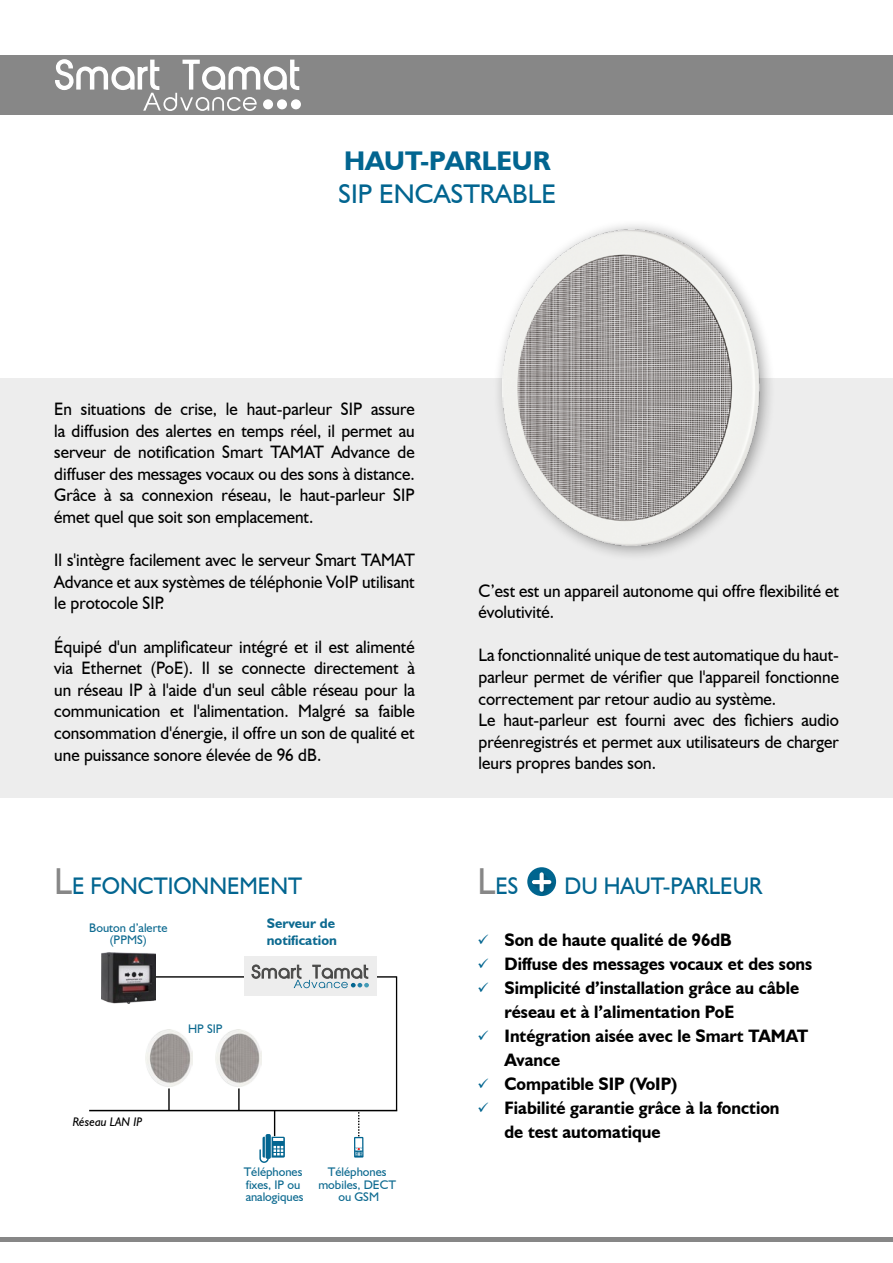
<style>
.page{position:relative;width:893px;height:1263px;background:#fff}
.page>*{position:absolute;margin:0;border:0;box-sizing:border-box;transform-origin:0 0}
.t1{font:27px "Humanist 521 BT";color:#026590}
.t2{font:700 27px "Humanist 521 BT";color:#026590}
.t3{font:24px "Humanist 521 BT";color:#026590;scale:.95 1}
.t4{font:18px/21.6px "Humanist 521 BT";color:#000;text-align:justify;scale:.95 1}
.t5{font:700 18px/24px "Humanist 521 BT";color:#000;scale:.95 1}
.t6{font:700 13.8px/16.6px "Humanist 521 BT";color:#0d6a90}
.t7{font:12.45px/12.5px "Humanist 521 BT";color:#0d6a90;text-align:center}
.t8{font:italic 12.45px "Humanist 521 BT";letter-spacing:-.005em;color:#000}
.s1{font-size:37.5px;color:#878787}
</style>
<div class="page">
<div style="left:0;top:55px;width:893px;height:59px;background:#878787"></div>
<hr style="left:0;top:1237px;width:893px;height:4px;background:#878787">
<svg style="left:55px;top:59px;width:245px;height:52px"></svg>
<div style="left:291px;top:99px;width:10px;height:10px;background:#fff;border-radius:50%"></div>
<div style="left:277px;top:99px;width:10px;height:10px;background:#fff;border-radius:50%"></div>
<div style="left:263px;top:99px;width:10px;height:10px;background:#fff;border-radius:50%"></div>
<div style="left:0;top:378px;width:893px;height:419px;background:#ededed"></div>
<svg style="left:527px;top:867px;width:29px;height:29px"></svg>
<svg style="left:532px;top:873px;width:24px;height:23px"></svg>
<svg style="left:540px;top:872px;width:4px;height:20px"></svg>
<hr style="left:532px;top:880px;width:19px;height:4px;background:#fff;border-radius:2px">
<div style="left:493px;top:219px;width:283px;height:342px;background:#000;opacity:.4"></div>
<img style="left:503px;top:230px;width:257px;height:315px">
<hr style="left:89px;top:1110px;width:308px;height:1px;background:#000">
<svg style="left:259px;top:1111px;width:26px;height:52px"></svg>
<svg style="left:354px;top:1112px;width:9px;height:45px"></svg>
<hr style="left:168px;top:1088px;width:2px;height:22px;background:#000">
<hr style="left:238px;top:1088px;width:2px;height:22px;background:#000">
<hr style="left:155px;top:976px;width:242px;height:1px;background:#000">
<img style="left:101px;top:952px;width:54px;height:51px">
<hr style="left:396px;top:976px;width:1px;height:134px;background:#000">
<div style="left:244px;top:956px;width:132px;height:40px;background:#ededed"></div>
<img style="left:215px;top:1029px;width:46px;height:57px">
<img style="left:146px;top:1029px;width:46px;height:57px">
<svg style="left:251px;top:964px;width:118px;height:24px"></svg>
<h1 class="t2" style="left:344px;top:144px;width:208px">HAUT-PARLEUR</h1>
<h1 class="t1" style="left:339px;top:177px;width:219px">SIP ENCASTRABLE</h1>
<p class="t4" style="left:54px;top:398px;width:381px">En situations de crise, le haut-parleur SIP assure la diffusion des alertes en temps réel, il permet au serveur de notification Smart TAMAT Advance de diffuser des messages vocaux ou des sons à distance.<br>Grâce à sa connexion réseau, le haut-parleur SIP émet quel que soit son emplacement.</p>
<p class="t4" style="left:54px;top:549px;width:381px">Il s'intègre facilement avec le serveur Smart TAMAT Advance et aux systèmes de téléphonie VoIP utilisant le protocole SIP.</p>
<p class="t4" style="left:54px;top:635px;width:381px">Équipé d'un amplificateur intégré et il est alimenté via Ethernet (PoE). Il se connecte directement à un réseau IP à l'aide d'un seul câble réseau pour la communication et l'alimentation. Malgré sa faible consommation d'énergie, il offre un son de qualité et une puissance sonore élevée de 96 dB.</p>
<p class="t4" style="left:478px;top:579px;width:381px">C’est est un appareil autonome qui offre flexibilité et évolutivité.</p>
<p class="t4" style="left:478px;top:644px;width:381px;text-align:left">La fonctionnalité unique de test automatique du haut&shy;parleur permet de vérifier que l'appareil fonctionne correctement par retour audio au système.<br>Le haut-parleur est fourni avec des fichiers audio préenregistrés et permet aux utilisateurs de charger leurs propres bandes son.</p>
<h2 class="t3" style="left:54px;top:871px;width:262px"><span class="s1">L</span>E FONCTIONNEMENT</h2>
<h2 class="t3" style="left:477px;top:871px;width:45px"><span class="s1">L</span>ES</h2>
<h2 class="t3" style="left:565px;top:871px;width:209px">DU HAUT-PARLEUR</h2>
<p class="t7" style="left:89px;top:921px;width:80px">Bouton d’alerte (PPMS)</p>
<p class="t7" style="left:188px;top:1022px;width:36px">HP SIP</p>
<p class="t6" style="left:267px;top:915px;width:72px">Serveur de notification</p>
<p class="t8" style="left:73px;top:1114px;width:71px">Réseau LAN IP</p>
<p class="t7" style="left:244px;top:1165px;width:61px;text-align:left">Téléphones fixes, IP ou analogiques</p>
<p class="t7" style="left:318px;top:1165px;width:79px">Téléphones mobiles, DECT ou GSM</p>
<p class="t5" style="left:504px;top:927px;width:325px">Son de haute qualité de 96dB<br>Diffuse des messages vocaux et des sons<br>Simplicité d’installation grâce au câble réseau et à l’alimentation PoE<br>Intégration aisée avec le Smart TAMAT<br>Avance<br>Compatible SIP (VoIP)<br>Fiabilité garantie grâce à la fonction<br>de test automatique</p>
</div>
